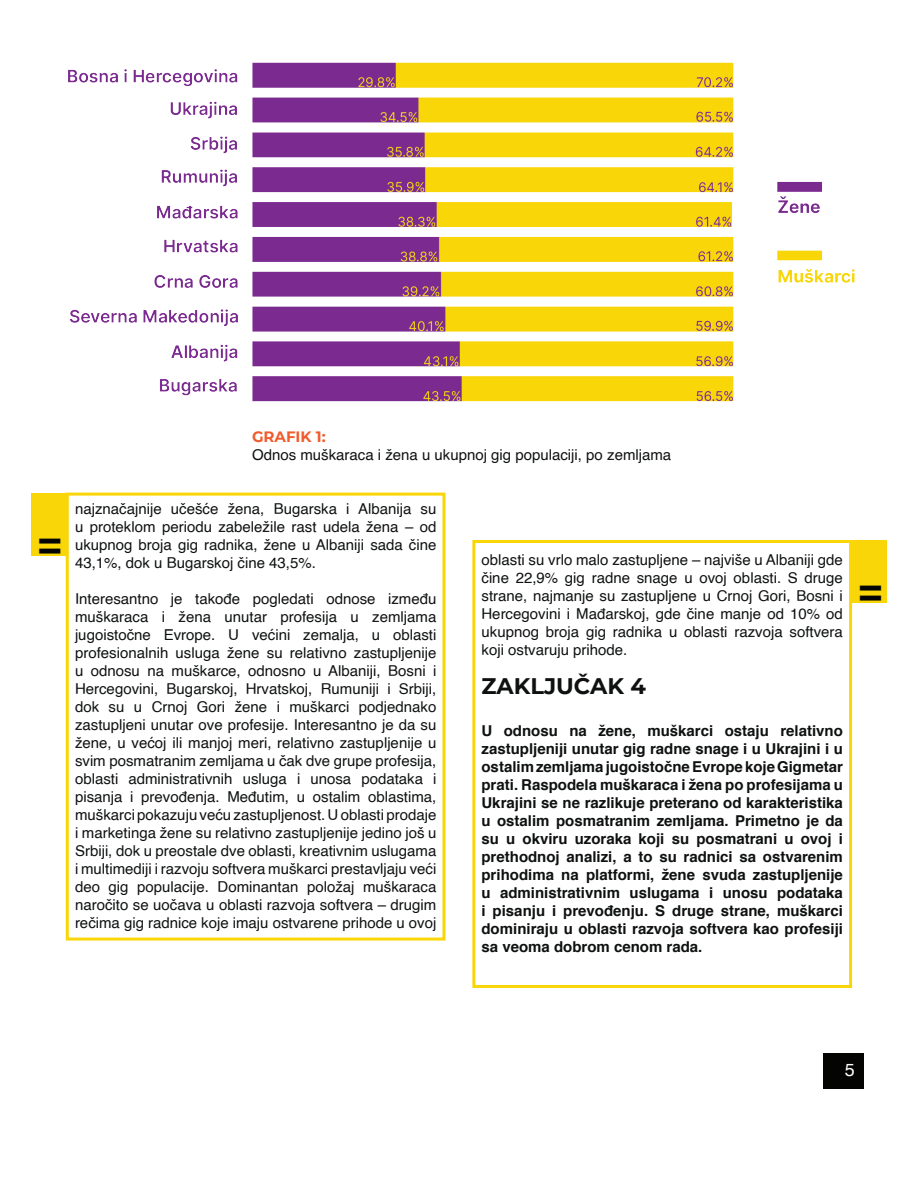
<style>
.page{position:relative;width:918px;height:1188px;background:#fff}
.page>*{position:absolute;margin:0;border:0;box-sizing:border-box;transform-origin:0 0}
.t1{font:700 30px "Montserrat";color:#040503}
.t2{font:700 22.5px "Montserrat";color:#0f1111}
.t3{font:18px "Helvetica";color:#fff}
.t4{font:15px/18px "Helvetica";color:#0f1111;text-align:justify}
.t5{font:700 15px/18px "Helvetica";color:#0f1111;text-align:justify}
.t6{font:700 15px "Montserrat";color:#f05c2c}
</style>
<div class="page">
<div style="left:824px;top:1053px;width:40px;height:36px;background:#040503"></div>
<img style="left:68px;top:62px;width:787px;height:340px">
<div style="left:66px;top:493px;width:380px;height:448px;border:3px solid #f9d607"></div>
<div style="left:472px;top:540px;width:380px;height:448px;border:3px solid #f9d607"></div>
<div style="left:32px;top:493px;width:34px;height:63px;background:#f9d607"></div>
<div style="left:852px;top:540px;width:34px;height:63px;background:#f9d607"></div>
<p class="t6" style="left:252px;top:426px;width:75px">GRAFIK 1:</p>
<p class="t4" style="left:252px;top:446px;width:421px">Odnos muškaraca i žena u ukupnoj gig populaciji, po zemljama</p>
<h1 class="t1" style="left:28px;top:556px;width:21px;rotate:-90deg">II</h1>
<p class="t4" style="left:75px;top:500px;width:363px">najznačajnije učešće žena, Bugarska i Albanija su u proteklom periodu zabeležile rast udela žena – od ukupnog broja gig radnika, žene u Albaniji sada čine 43,1%, dok u Bugarskoj čine 43,5%.</p>
<p class="t4" style="left:75px;top:590px;width:363px">Interesantno je takođe pogledati odnose između muškaraca i žena unutar profesija u zemljama jugoistočne Evrope. U većini zemalja, u oblasti profesionalnih usluga žene su relativno zastupljenije u odnosu na muškarce, odnosno u Albaniji, Bosni i Hercegovini, Bugarskoj, Hrvatskoj, Rumuniji i Srbiji, dok su u Crnoj Gori žene i muškarci podjednako zastupljeni unutar ove profesije. Interesantno je da su žene, u većoj ili manjoj meri, relativno zastupljenije u svim posmatranim zemljama u čak dve grupe profesija, oblasti administrativnih usluga i unosa podataka i pisanja i prevođenja. Međutim, u ostalim oblastima, muškarci pokazuju veću zastupljenost. U oblasti prodaje i marketinga žene su relativno zastupljenije jedino još u Srbiji, dok u preostale dve oblasti, kreativnim uslugama i multimediji i razvoju softvera muškarci prestavljaju veći deo gig populacije. Dominantan položaj muškaraca naročito se uočava u oblasti razvoja softvera – drugim rečima gig radnice koje imaju ostvarene prihode u ovoj</p>
<p class="t4" style="left:482px;top:551px;width:363px">oblasti su vrlo malo zastupljene – najviše u Albaniji gde čine 22,9% gig radne snage u ovoj oblasti. S druge strane, najmanje su zastupljene u Crnoj Gori, Bosni i Hercegovini i Mađarskoj, gde čine manje od 10% od ukupnog broja gig radnika u oblasti razvoja softvera koji ostvaruju prihode.</p>
<h2 class="t2" style="left:482px;top:670px;width:166px">ZAKLJUČAK 4</h2>
<p class="t5" style="left:482px;top:722px;width:363px">U odnosu na žene, muškarci ostaju relativno zastupljeniji unutar gig radne snage i u Ukrajini i u ostalim zemljama jugoistočne Evrope koje Gigmetar prati. Raspodela muškaraca i žena po profesijama u Ukrajini se ne razlikuje preterano od karakteristika u ostalim posmatranim zemljama. Primetno je da su u okviru uzoraka koji su posmatrani u ovoj i prethodnoj analizi, a to su radnici sa ostvarenim prihodima na platformi, žene svuda zastupljenije u administrativnim uslugama i unosu podataka i pisanju i prevođenju. S druge strane, muškarci dominiraju u oblasti razvoja softvera kao profesiji sa veoma dobrom cenom rada.</p>
<h1 class="t1" style="left:849px;top:603px;width:21px;rotate:-90deg">II</h1>
<p class="t3" style="left:845px;top:1055px;width:12px">5</p>
</div>
